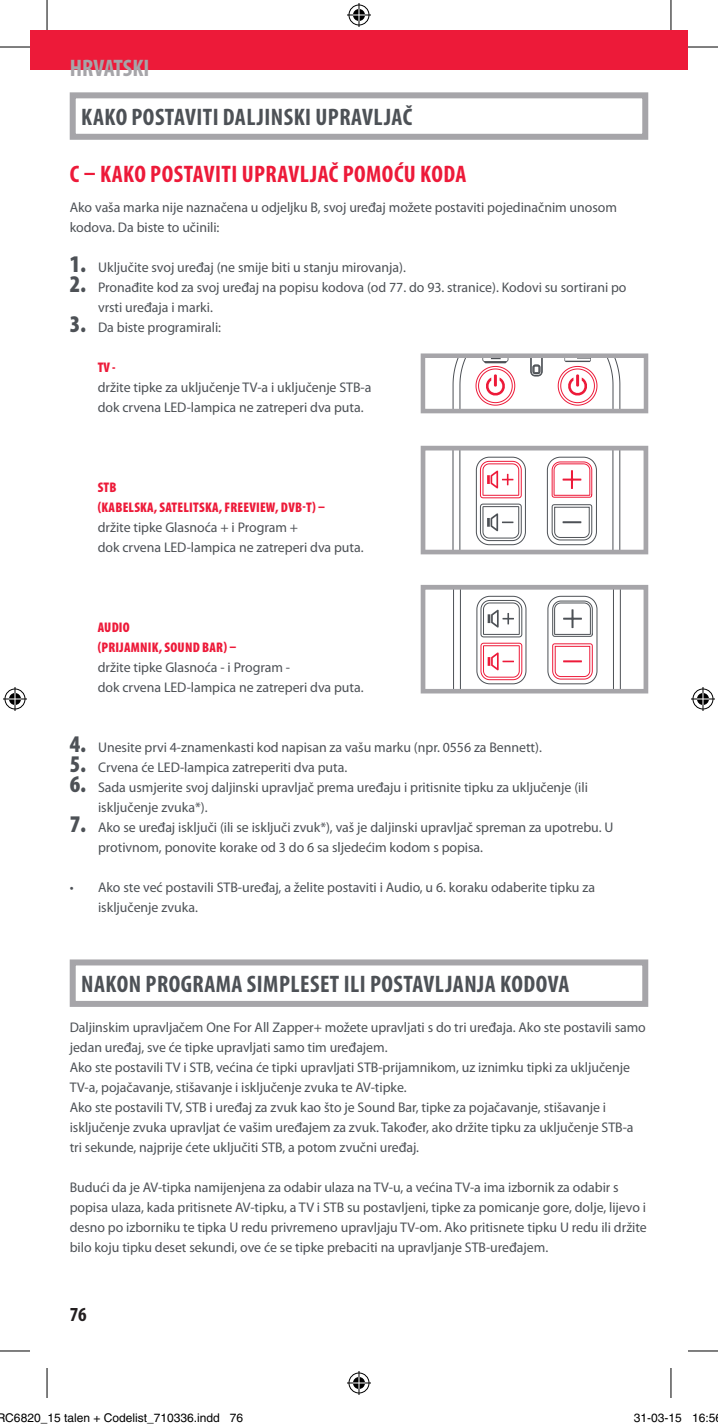
<style>
.page{position:relative;width:718px;height:1428px;background:#fff}
.page>*{position:absolute;margin:0;border:0;box-sizing:border-box;transform-origin:0 0}
.t1{font:700 condensed 24px "Myriad Pro";letter-spacing:.02em;color:#4d5156}
.t2{font:700 condensed 24px "Myriad Pro";letter-spacing:.02em;color:#ed1a39}
.t3{font:700 condensed 24px "Myriad Pro";color:#a6a5a9}
.t4{font:700 condensed 20px "Myriad Pro";color:#231f20}
.t5{font:14px/20px "Myriad Pro";letter-spacing:-.005em;color:#4d5156}
.t6{font:900 condensed 14px/20px "Myriad Pro";letter-spacing:.015em;color:#ed1a39}
.t7{font:12px "Helvetica";color:#000}
.s1{font-weight:900;font-stretch:condensed;font-size:24px}
</style>
<div class="page">
<div style="left:30px;top:30px;width:658px;height:40px;background:#ed1a39"></div>
<svg style="left:452px;top:359px;width:168px;height:48px"></svg>
<div style="left:420px;top:353px;width:228px;height:60px;border:5px solid #a6a5a9"></div>
<div style="left:70px;top:92px;width:578px;height:48px;border:6px solid #a6a5a9"></div>
<div style="left:70px;top:959px;width:578px;height:48px;border:6px solid #a6a5a9"></div>
<svg style="left:452px;top:452px;width:169px;height:96px"></svg>
<div style="left:420px;top:446px;width:228px;height:108px;border:5px solid #a6a5a9"></div>
<svg style="left:453px;top:591px;width:168px;height:96px"></svg>
<div style="left:420px;top:585px;width:228px;height:108px;border:5px solid #a6a5a9"></div>
<hr style="left:0;top:47px;width:30px;height:1px;background:#000">
<hr style="left:688px;top:47px;width:30px;height:1px;background:#000">
<hr style="left:0;top:1351px;width:30px;height:1px;background:#000">
<hr style="left:688px;top:1351px;width:30px;height:1px;background:#000">
<hr style="left:47px;top:0;width:1px;height:30px;background:#000">
<hr style="left:47px;top:1368px;width:1px;height:30px;background:#000">
<hr style="left:670px;top:0;width:1px;height:30px;background:#000">
<hr style="left:670px;top:1368px;width:1px;height:30px;background:#000">
<svg style="left:347px;top:3px;width:24px;height:24px"></svg>
<svg style="left:347px;top:1371px;width:24px;height:24px"></svg>
<svg style="left:3px;top:687px;width:24px;height:24px"></svg>
<svg style="left:691px;top:687px;width:24px;height:24px"></svg>
<div style="left:35px;top:1414px;width:5px;height:8px;border:1px solid #fff;border-radius:50%"></div>
<div style="left:34px;top:1413px;width:7px;height:10px;border:1px solid #fff;border-radius:50%"></div>
<div style="left:168px;top:1414px;width:5px;height:8px;border:1px solid #fff;border-radius:50%"></div>
<div style="left:167px;top:1413px;width:7px;height:10px;border:1px solid #fff;border-radius:50%"></div>
<h1 class="t3" style="left:70px;top:53px;width:81px">HRVATSKI</h1>
<h1 class="t1" style="left:81px;top:102px;width:332px">KAKO POSTAVITI DALJINSKI UPRAVLJAČ</h1>
<h1 class="t2" style="left:70px;top:159px;width:398px">C – KAKO POSTAVITI UPRAVLJAČ POMOĆU KODA</h1>
<p class="t5" style="left:70px;top:198px;width:549px">Ako vaša marka nije naznačena u odjeljku B, svoj uređaj možete postaviti pojedinačnim unosom kodova. Da biste to učinili:</p>
<p class="t5" style="left:70px;top:258px;width:338px"><span class="s1">1.</span> Uključite svoj uređaj (ne smije biti u stanju mirovanja).</p>
<p class="t5" style="left:98px;top:278px;width:530px;text-indent:-28px"><span class="s1">2.</span> Pronađite kod za svoj uređaj na popisu kodova (od 77. do 93. stranice). Kodovi su sortirani po vrsti uređaja i marki.</p>
<p class="t5" style="left:70px;top:318px;width:153px"><span class="s1">3.</span> Da biste programirali:</p>
<p class="t6" style="left:98px;top:358px;width:19px">TV -</p>
<p class="t5" style="left:98px;top:378px;width:275px">držite tipke za uključenje TV-a i uključenje STB-a dok crvena LED-lampica ne zatreperi dva puta.</p>
<p class="t6" style="left:98px;top:478px;width:229px">STB<br>(KABELSKA, SATELITSKA, FREEVIEW, DVB-T) –</p>
<p class="t5" style="left:98px;top:518px;width:267px">držite tipke Glasnoća + i Program +<br>dok crvena LED-lampica ne zatreperi dva puta.</p>
<p class="t6" style="left:98px;top:618px;width:140px">AUDIO<br>(PRIJAMNIK, SOUND BAR) –</p>
<p class="t5" style="left:98px;top:658px;width:267px">držite tipke Glasnoća - i Program -<br>dok crvena LED-lampica ne zatreperi dva puta.</p>
<p class="t5" style="left:70px;top:738px;width:474px"><span class="s1">4.</span> Unesite prvi 4-znamenkasti kod napisan za vašu marku (npr. 0556 za Bennett).</p>
<p class="t5" style="left:70px;top:758px;width:279px"><span class="s1">5.</span> Crvena će LED-lampica zatreperiti dva puta.</p>
<p class="t5" style="left:98px;top:778px;width:491px;text-indent:-28px"><span class="s1">6.</span> Sada usmjerite svoj daljinski upravljač prema uređaju i pritisnite tipku za uključenje (ili isključenje zvuka*).</p>
<p class="t5" style="left:98px;top:818px;width:517px;text-indent:-28px"><span class="s1">7.</span> Ako se uređaj isključi (ili se isključi zvuk*), vaš je daljinski upravljač spreman za upotrebu. U protivnom, ponovite korake od 3 do 6 sa sljedećim kodom s popisa.</p>
<p class="t5" style="left:98px;top:878px;width:498px;text-indent:-28px">• Ako ste već postavili STB-uređaj, a želite postaviti i Audio, u 6. koraku odaberite tipku za isključenje zvuka.</p>
<h1 class="t1" style="left:81px;top:969px;width:490px">NAKON PROGRAMA SIMPLESET ILI POSTAVLJANJA KODOVA</h1>
<p class="t5" style="left:70px;top:1018px;width:577px">Daljinskim upravljačem One For All Zapper+ možete upravljati s do tri uređaja. Ako ste postavili samo jedan uređaj, sve će tipke upravljati samo tim uređajem.<br>Ako ste postavili TV i STB, većina će tipki upravljati STB-prijamnikom, uz iznimku tipki za uključenje TV-a, pojačavanje, stišavanje i isključenje zvuka te AV-tipke.<br>Ako ste postavili TV, STB i uređaj za zvuk kao što je Sound Bar, tipke za pojačavanje, stišavanje i isključenje zvuka upravljat će vašim uređajem za zvuk. Također, ako držite tipku za uključenje STB-a tri sekunde, najprije ćete uključiti STB, a potom zvučni uređaj.</p>
<p class="t5" style="left:70px;top:1178px;width:578px">Budući da je AV-tipka namijenjena za odabir ulaza na TV-u, a većina TV-a ima izbornik za odabir s popisa ulaza, kada pritisnete AV-tipku, a TV i STB su postavljeni, tipke za pomicanje gore, dolje, lijevo i desno po izborniku te tipka U redu privremeno upravljaju TV-om. Ako pritisnete tipku U redu ili držite bilo koju tipku deset sekundi, ove će se tipke prebaciti na upravljanje STB-uređajem.</p>
<h2 class="t4" style="left:70px;top:1301px;width:19px">76</h2>
<p class="t7" style="left:-3px;top:1411px;width:248px">RC6820_15 talen + Codelist_710336.indd 76</p>
<p class="t7" style="left:634px;top:1411px;width:83px">31-03-15 16:5</p>
</div>
